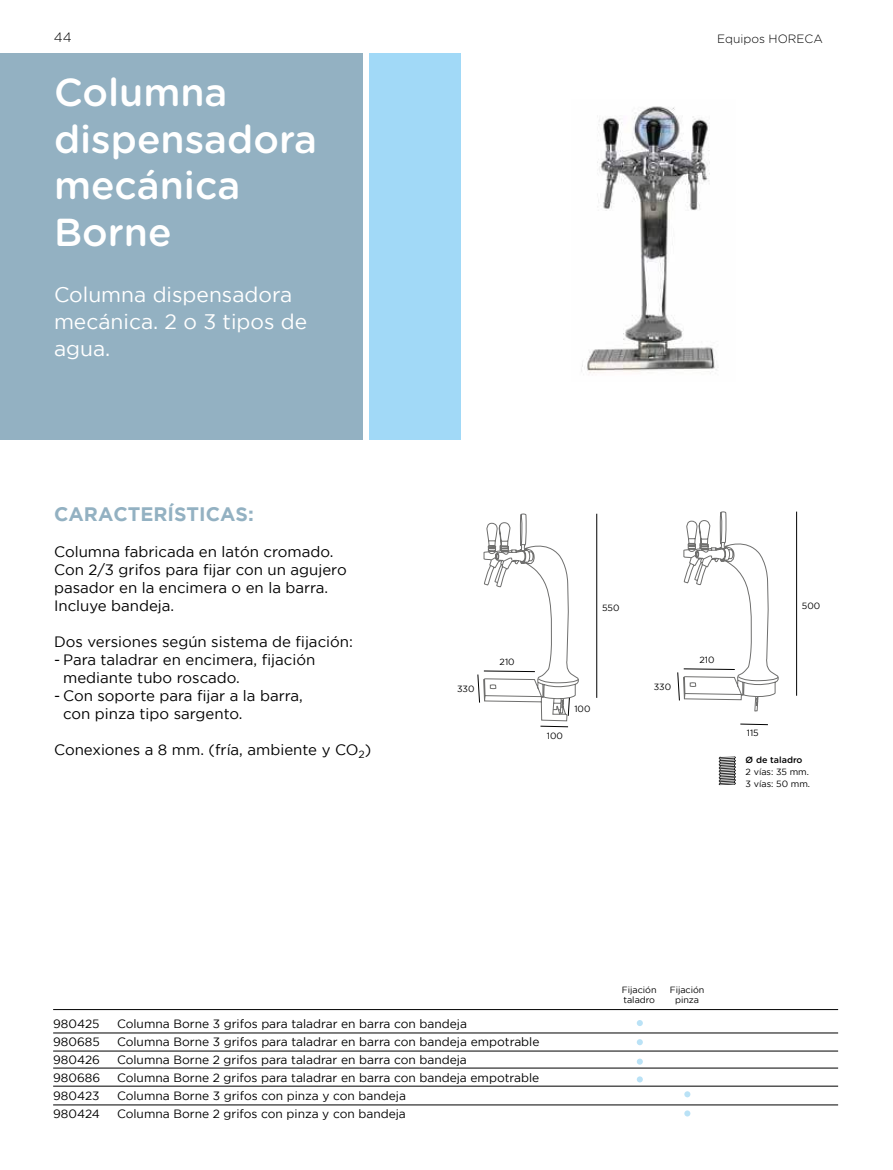
<style>
.page{position:relative;width:893px;height:1170px;background:#fff}
.page>*{position:absolute;margin:0;border:0;box-sizing:border-box;transform-origin:0 0}
.t1{font:500 39px/46.5px "Gotham Rounded";color:#fff}
.t2{font:21px/27px "Gotham";color:#fff}
.t3{font:700 19.5px "Gotham";color:#93b1c2}
.t4{font:15px/18px "Gotham";color:#000}
.t5{font:300 13.5px "Gotham Rounded";color:#000}
.t6{font:12px/18px "Gotham";color:#000;text-align:justify}
.t7{font:300 12px "Gotham Rounded";color:#000}
.t8{font:9px/10.5px "Gotham";color:#000}
.t9{font:500 9px "Gotham Rounded";color:#000}
</style>
<div class="page">
<hr style="left:53px;top:1009px;width:785px;height:1px;background:#000">
<svg style="left:637px;top:1020px;width:6px;height:5px"></svg>
<svg style="left:684px;top:1091px;width:6px;height:6px"></svg>
<svg style="left:637px;top:1039px;width:6px;height:6px"></svg>
<svg style="left:684px;top:1110px;width:6px;height:6px"></svg>
<svg style="left:637px;top:1058px;width:6px;height:6px"></svg>
<svg style="left:637px;top:1076px;width:6px;height:6px"></svg>
<div style="left:0;top:53px;width:362px;height:387px;background:#93b1c2"></div>
<div style="left:369px;top:53px;width:92px;height:387px;background:#a1d9f7"></div>
<img style="left:581px;top:106px;width:136px;height:267px">
<hr style="left:796px;top:511px;width:1px;height:184px;background:#000">
<svg style="left:677px;top:511px;width:102px;height:214px"></svg>
<hr style="left:53px;top:1032px;width:785px;height:1px;background:#000">
<hr style="left:53px;top:1050px;width:785px;height:1px;background:#000">
<hr style="left:53px;top:1067px;width:785px;height:1px;background:#000">
<hr style="left:53px;top:1085px;width:785px;height:1px;background:#000">
<hr style="left:53px;top:1104px;width:785px;height:1px;background:#000">
<hr style="left:596px;top:513px;width:1px;height:184px;background:#000">
<svg style="left:477px;top:513px;width:101px;height:214px"></svg>
<svg style="left:718px;top:756px;width:18px;height:29px"></svg>
<p class="t5" style="left:54px;top:31px;width:19px">44</p>
<p class="t7" style="left:717px;top:33px;width:107px">Equipos HORECA</p>
<h1 class="t1" style="left:54px;top:71px;width:265px">Columna dispensadora mecánica<br>Borne</h1>
<h2 class="t2" style="left:54px;top:283px;width:255px">Columna dispensadora mecánica. 2 o 3 tipos de agua.</h2>
<h3 class="t3" style="left:54px;top:502px;width:201px">CARACTERÍSTICAS:</h3>
<p class="t4" style="left:54px;top:543px;width:294px">Columna fabricada en latón cromado.<br>Con 2/3 grifos para fijar con un agujero pasador en la encimera o en la barra.<br>Incluye bandeja.</p>
<p class="t4" style="left:54px;top:632px;width:300px">Dos versiones según sistema de fijación:</p>
<p class="t4" style="left:63px;top:650px;width:254px;text-indent:-9px">- Para taladrar en encimera, fijación mediante tubo roscado.</p>
<p class="t4" style="left:63px;top:686px;width:241px;text-indent:-9px">- Con soporte para fijar a la barra, con pinza tipo sargento.</p>
<p class="t4" style="left:54px;top:741px;width:319px">Conexiones a 8 mm. (fría, ambiente y CO<sub>2</sub>)</p>
<p class="t8" style="left:457px;top:684px;width:19px">330</p>
<p class="t8" style="left:500px;top:657px;width:17px">210</p>
<p class="t8" style="left:602px;top:603px;width:19px">550</p>
<p class="t8" style="left:547px;top:730px;width:18px">100</p>
<p class="t8" style="left:574px;top:704px;width:18px">100</p>
<p class="t8" style="left:654px;top:682px;width:19px">330</p>
<p class="t8" style="left:699px;top:655px;width:17px">210</p>
<p class="t8" style="left:802px;top:601px;width:20px">500</p>
<p class="t8" style="left:747px;top:728px;width:13px">115</p>
<p class="t9" style="left:746px;top:755px;width:58px">Ø de taladro</p>
<p class="t8" style="left:746px;top:765px;width:66px;line-height:12px">2 vías: 35 mm.<br>3 vías: 50 mm.</p>
<p class="t6" style="left:53px;top:1015px;width:48px">980425<br>980685<br>980426<br>980686<br>980423<br>980424</p>
<p class="t6" style="left:117px;top:1015px;width:424px;text-align:left">Columna Borne 3 grifos para taladrar en barra con bandeja<br>Columna Borne 3 grifos para taladrar en barra con bandeja empotrable Columna Borne 2 grifos para taladrar en barra con bandeja<br>Columna Borne 2 grifos para taladrar en barra con bandeja empotrable Columna Borne 3 grifos con pinza y con bandeja<br>Columna Borne 2 grifos con pinza y con bandeja</p>
<p class="t8" style="left:622px;top:984px;width:36px">Fijación taladro</p>
<p class="t8" style="left:670px;top:984px;width:36px;text-align:center">Fijación pinza</p>
</div>
